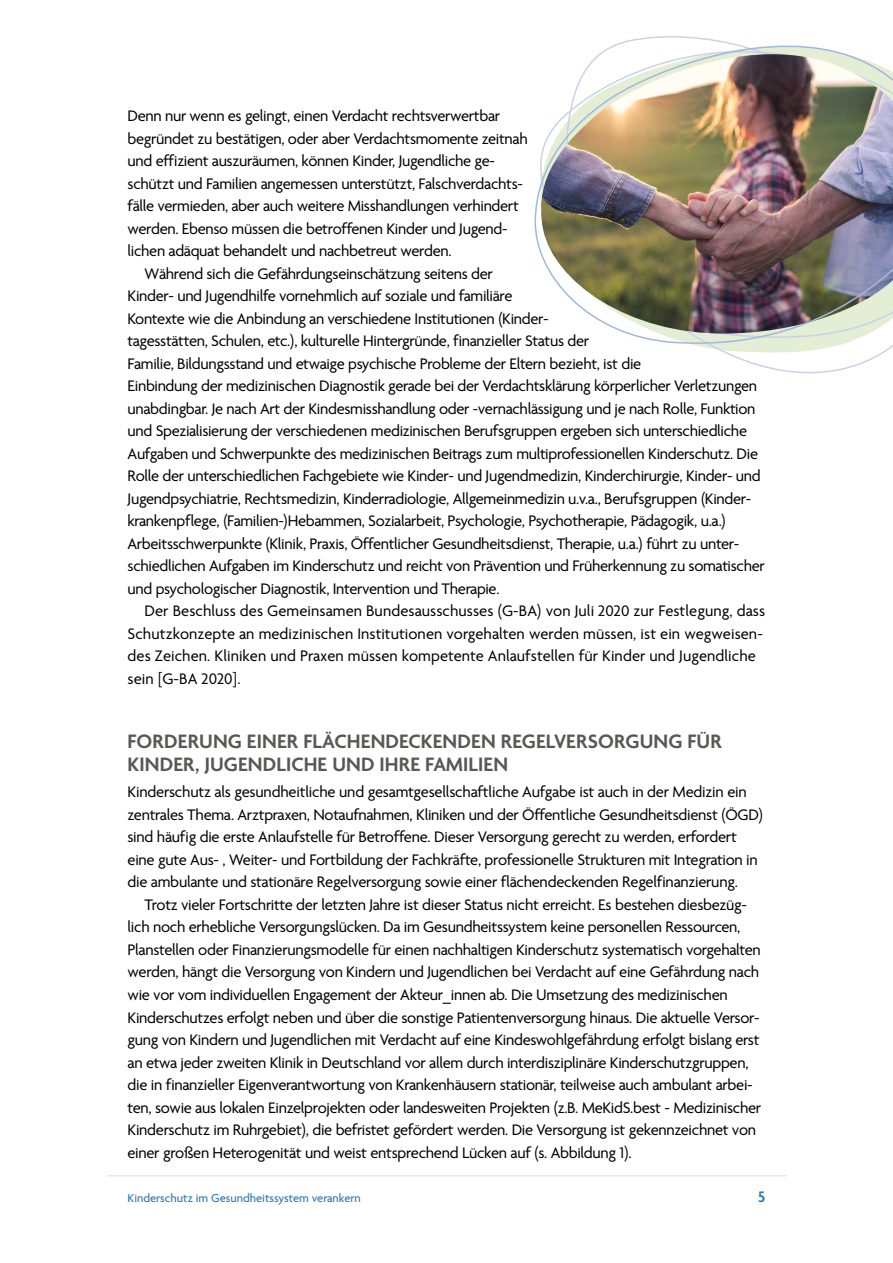
<style>
.page{position:relative;width:893px;height:1263px;background:#fff}
.page>*{position:absolute;margin:0;border:0;box-sizing:border-box;transform-origin:0 0}
.t1{font:600 21px/22.5px "Agenda One";letter-spacing:.005em;color:#575756}
.t2{font:16.5px/22.5px "Agenda One";letter-spacing:-.02em;color:#000}
.t3{font:16.5px "Agenda One";letter-spacing:.005em;color:#000}
.t4{font:600 16.5px "Agenda One";color:#367cb4}
.t5{font:500 12.45px "Agenda One";color:#367cb4}
</style>
<div class="page">
<hr style="left:107px;top:1175px;width:679px;height:1px;background:#dae2f1">
<img style="left:534px;top:36px;width:359px;height:317px">
<p class="t2" style="left:128px;top:105px;width:374px">Denn nur wenn es gelingt, einen Verdacht rechtsverwertbar</p>
<p class="t2" style="left:128px;top:127px;width:402px">begründet zu bestätigen, oder aber Verdachtsmomente zeitnah</p>
<p class="t2" style="left:128px;top:150px;width:369px">und effizient auszuräumen, können Kinder, Jugendliche ge-</p>
<p class="t2" style="left:128px;top:172px;width:397px">schützt und Familien angemessen unterstützt, Falschverdachts-</p>
<p class="t2" style="left:128px;top:195px;width:393px">fälle vermieden, aber auch weitere Misshandlungen verhindert</p>
<p class="t2" style="left:128px;top:217px;width:382px">werden. Ebenso müssen die betroffenen Kinder und Jugend-</p>
<p class="t2" style="left:128px;top:240px;width:326px">lichen adäquat behandelt und nachbetreut werden.</p>
<p class="t2" style="left:145px;top:262px;width:350px">Während sich die Gefährdungseinschätzung seitens der</p>
<p class="t2" style="left:128px;top:285px;width:386px">Kinder- und Jugendhilfe vornehmlich auf soziale und familiäre</p>
<p class="t2" style="left:128px;top:307px;width:423px">Kontexte wie die Anbindung an verschiedene Institutionen (Kinder-</p>
<p class="t2" style="left:128px;top:330px;width:463px">tagesstätten, Schulen, etc.), kulturelle Hintergründe, finanzieller Status der</p>
<p class="t2" style="left:128px;top:352px;width:515px">Familie, Bildungsstand und etwaige psychische Probleme der Eltern bezieht, ist die</p>
<p class="t2" style="left:128px;top:375px;width:631px">Einbindung der medizinischen Diagnostik gerade bei der Verdachtsklärung körperlicher Verletzungen</p>
<p class="t2" style="left:128px;top:397px;width:629px">unabdingbar. Je nach Art der Kindesmisshandlung oder -vernachlässigung und je nach Rolle, Funktion</p>
<p class="t2" style="left:128px;top:420px;width:621px">und Spezialisierung der verschiedenen medizinischen Berufsgruppen ergeben sich unterschiedliche</p>
<p class="t2" style="left:128px;top:442px;width:632px">Aufgaben und Schwerpunkte des medizinischen Beitrags zum multiprofessionellen Kinderschutz. Die</p>
<p class="t2" style="left:128px;top:465px;width:635px">Rolle der unterschiedlichen Fachgebiete wie Kinder- und Jugendmedizin, Kinderchirurgie, Kinder- und</p>
<p class="t2" style="left:128px;top:487px;width:625px">Jugendpsychiatrie, Rechtsmedizin, Kinderradiologie, Allgemeinmedizin u.v.a., Berufsgruppen (Kinder-</p>
<p class="t2" style="left:128px;top:510px;width:600px">krankenpflege, (Familien-)Hebammen, Sozialarbeit, Psychologie, Psychotherapie, Pädagogik, u.a.)</p>
<p class="t2" style="left:128px;top:532px;width:613px">Arbeitsschwerpunkte (Klinik, Praxis, Öffentlicher Gesundheitsdienst, Therapie, u.a.) führt zu unter-</p>
<p class="t2" style="left:128px;top:555px;width:639px">schiedlichen Aufgaben im Kinderschutz und reicht von Prävention und Früherkennung zu somatischer</p>
<p class="t2" style="left:128px;top:577px;width:373px">und psychologischer Diagnostik, Intervention und Therapie.</p>
<p class="t3" style="left:145px;top:602px;width:622px">Der Beschluss des Gemeinsamen Bundesausschusses (G-BA) von Juli 2020 zur Festlegung, dass</p>
<p class="t3" style="left:128px;top:625px;width:637px">Schutzkonzepte an medizinischen Institutionen vorgehalten werden müssen, ist ein wegweisen-</p>
<p class="t3" style="left:128px;top:647px;width:630px">des Zeichen. Kliniken und Praxen müssen kompetente Anlaufstellen für Kinder und Jugendliche</p>
<p class="t3" style="left:128px;top:670px;width:114px">sein [G-BA 2020].</p>
<p class="t1" style="left:128px;top:730px;width:596px">FORDERUNG EINER FLÄCHENDECKENDEN REGELVERSORGUNG FÜR<br>KINDER, JUGENDLICHE UND IHRE FAMILIEN</p>
<p class="t2" style="left:128px;top:781px;width:637px">Kinderschutz als gesundheitliche und gesamtgesellschaftliche Aufgabe ist auch in der Medizin ein zentrales Thema. Arztpraxen, Notaufnahmen, Kliniken und der Öffentliche Gesundheitsdienst (ÖGD) sind häufig die erste Anlaufstelle für Betroffene. Dieser Versorgung gerecht zu werden, erfordert eine gute Aus- , Weiter- und Fortbildung der Fachkräfte, professionelle Strukturen mit Integration in die ambulante und stationäre Regelversorgung sowie einer flächendeckenden Regelfinanzierung.</p>
<p class="t2" style="left:128px;top:894px;width:635px;text-indent:17px">Trotz vieler Fortschritte der letzten Jahre ist dieser Status nicht erreicht. Es bestehen diesbezüg&shy;lich noch erhebliche Versorgungslücken. Da im Gesundheitssystem keine personellen Ressourcen, Planstellen oder Finanzierungsmodelle für einen nachhaltigen Kinderschutz systematisch vorgehalten werden, hängt die Versorgung von Kindern und Jugendlichen bei Verdacht auf eine Gefährdung nach wie vor vom individuellen Engagement der Akteur_innen ab. Die Umsetzung des medizinischen Kinderschutzes erfolgt neben und über die sonstige Patientenversorgung hinaus. Die aktuelle Versor&shy;gung von Kindern und Jugendlichen mit Verdacht auf eine Kindeswohlgefährdung erfolgt bislang erst an etwa jeder zweiten Klinik in Deutschland vor allem durch interdisziplinäre Kinderschutzgruppen, die in finanzieller Eigenverantwortung von Krankenhäusern stationär, teilweise auch ambulant arbei&shy;ten, sowie aus lokalen Einzelprojekten oder landesweiten Projekten (z.B. MeKidS.best - Medizinischer Kinderschutz im Ruhrgebiet), die befristet gefördert werden. Die Versorgung ist gekennzeichnet von einer großen Heterogenität und weist entsprechend Lücken auf (s. Abbildung 1).</p>
<p class="t5" style="left:128px;top:1191px;width:235px">Kinderschutz im Gesundheitssystem verankern</p>
<p class="t4" style="left:758px;top:1188px;width:9px">5</p>
</div>
